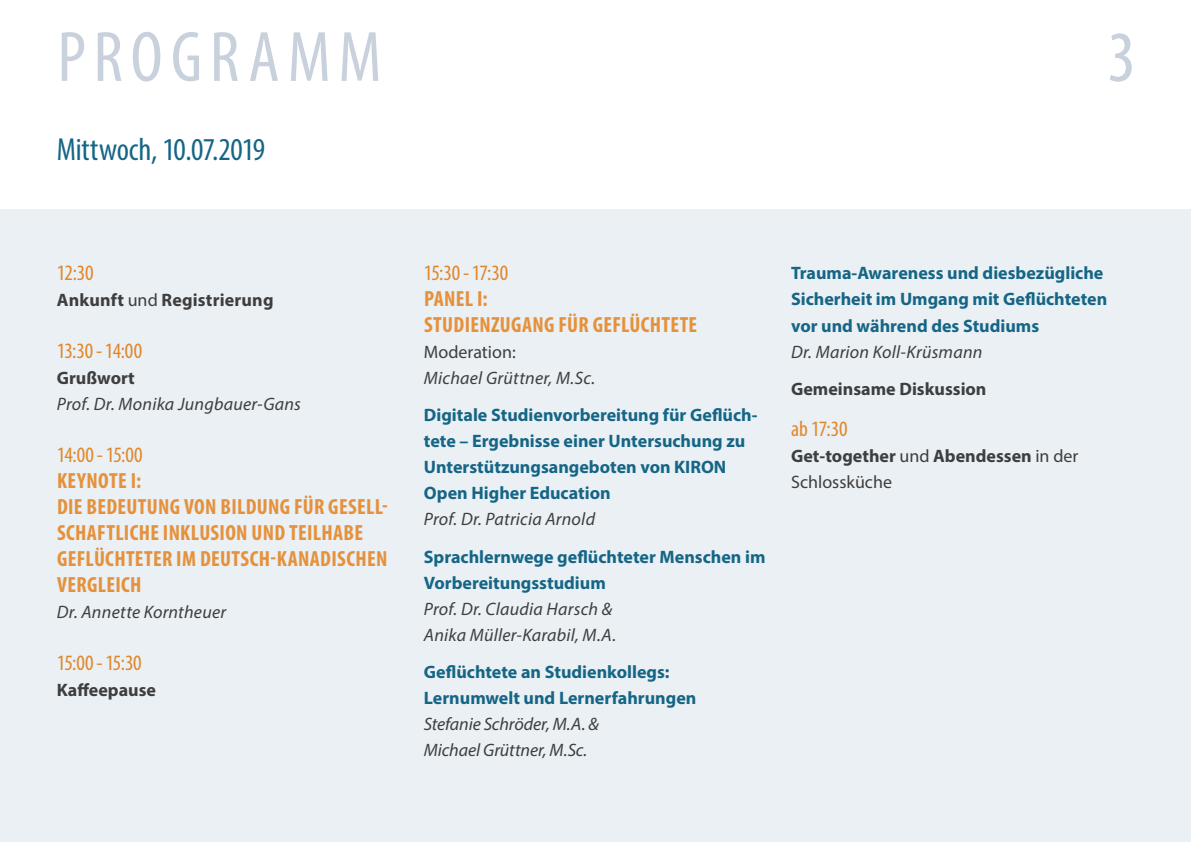
<style>
.page{position:relative;width:1191px;height:842px;background:#fff}
.page>*{position:absolute;margin:0;border:0;box-sizing:border-box;transform-origin:0 0}
.t1{font:condensed 72px "Myriad Pro";letter-spacing:.105em;color:#c8d1dc}
.Datum{font:condensed 32px "Myriad Pro";letter-spacing:-.01em;color:#156586}
.Veranstaltungstitel{font:700 condensed 22px/26px "Myriad Pro";letter-spacing:.015em;color:#e5913c}
.Uhrzeit_orange{font:condensed 22px "Myriad Pro";letter-spacing:-.01em;color:#e2862a}
.Titel_Veranstaltung{font:700 18px/26px "Myriad Pro";color:#156586}
.p_Fliesstext_Program{font:italic 18px/26px "Myriad Pro";letter-spacing:.015em;color:#3e3e3f}
.p_Sprecher{font:italic 18px/26px "Myriad Pro";letter-spacing:.005em;color:#3e3e3f}
.Titel_Veranstaltung-2{font:700 18px/26px "Myriad Pro";color:#3e3e3f}
.Titel_Veranstaltung-3{font:italic 18px "Myriad Pro";letter-spacing:.015em;color:#3e3e3f}
.p_Fliesstext_Program-2{font:700 18px "Myriad Pro";letter-spacing:.01em;color:#3e3e3f}
.Titel_Veranstaltung-4{font:18px "Myriad Pro";color:#3e3e3f}
.s1{font-weight:400}
</style>
<div class="page">
<div style="left:0;top:210px;width:1191px;height:632px;background:#eaf0f3"></div>
<h1 class="t1" style="left:57px;top:14px;width:325px">PROGRAMM</h1>
<p class="Datum" style="left:57px;top:130px;width:210px">Mittwoch, 10.07.2019</p>
<h1 class="t1" style="left:1107px;top:14px;width:29px">3</h1>
<p class="Uhrzeit_orange" style="left:57px;top:259px;width:38px">12:30</p>
<p class="p_Fliesstext_Program-2" style="left:57px;top:288px;width:218px">Ankunft <span class="s1">und</span> Registrierung</p>
<p class="Uhrzeit_orange" style="left:57px;top:337px;width:87px">13:30-14:00</p>
<p class="Titel_Veranstaltung-2" style="left:57px;top:364px;width:80px">Grußwort</p>
<p class="Titel_Veranstaltung-3" style="left:57px;top:393px;width:245px">Prof. Dr. Monika Jungbauer-Gans</p>
<p class="Uhrzeit_orange" style="left:57px;top:441px;width:87px">14:00-15:00</p>
<p class="Veranstaltungstitel" style="left:57px;top:467px;width:86px">KEYNOTE I:</p>
<p class="Veranstaltungstitel" style="left:57px;top:493px;width:332px">DIE BEDEUTUNG VON BILDUNG FÜR GESELL-<br>SCHAFTLICHE INKLUSION UND TEILHABE<br>GEFLÜCHTETER IM DEUTSCH-KANADISCHEN<br>VERGLEICH</p>
<p class="p_Fliesstext_Program" style="left:57px;top:599px;width:171px">Dr. Annette Korntheuer</p>
<p class="Uhrzeit_orange" style="left:57px;top:649px;width:86px">15:00-15:30</p>
<p class="Titel_Veranstaltung-2" style="left:57px;top:676px;width:101px">Kaffeepause</p>
<p class="Uhrzeit_orange" style="left:424px;top:259px;width:86px">15:30-17:30</p>
<p class="Veranstaltungstitel" style="left:424px;top:285px;width:275px">PANEL I:<br>STUDIENZUGANG FÜR GEFLÜCHTETE</p>
<p class="Titel_Veranstaltung-4" style="left:424px;top:341px;width:93px">Moderation:</p>
<p class="p_Fliesstext_Program" style="left:424px;top:365px;width:173px">Michael Grüttner, M.Sc.</p>
<p class="Titel_Veranstaltung" style="left:424px;top:402px;width:335px">Digitale Studienvorbereitung für Geflüch&shy;tete – Ergebnisse einer Untersuchung zu Unterstützungsangeboten von KIRON Open Higher Education</p>
<p class="p_Sprecher" style="left:424px;top:506px;width:173px">Prof. Dr. Patricia Arnold</p>
<p class="Titel_Veranstaltung" style="left:424px;top:543px;width:343px">Sprachlernwege geflüchteter Menschen im<br>Vorbereitungsstudium</p>
<p class="p_Fliesstext_Program" style="left:424px;top:595px;width:194px">Prof. Dr. Claudia Harsch &amp;<br>Anika Müller-Karabil, M.A.</p>
<p class="Titel_Veranstaltung" style="left:424px;top:658px;width:274px">Geflüchtete an Studienkollegs:<br>Lernumwelt und Lernerfahrungen</p>
<p class="p_Sprecher" style="left:424px;top:711px;width:177px">Stefanie Schröder, M.A. &amp;<br>Michael Grüttner, M.Sc.</p>
<p class="Titel_Veranstaltung" style="left:791px;top:260px;width:318px">Trauma-Awareness und diesbezügliche<br>Sicherheit im Umgang mit Geflüchteten vor und während des Studiums</p>
<p class="p_Sprecher" style="left:791px;top:338px;width:193px">Dr. Marion Koll-Krüsmann</p>
<p class="Titel_Veranstaltung-2" style="left:791px;top:375px;width:197px">Gemeinsame Diskussion</p>
<p class="Uhrzeit_orange" style="left:791px;top:415px;width:58px">ab 17:30</p>
<p class="Titel_Veranstaltung-2" style="left:791px;top:442px;width:289px">Get-together <span class="s1">und</span> Abendessen <span class="s1">in der<br>Schlossküche</span></p>
</div>
